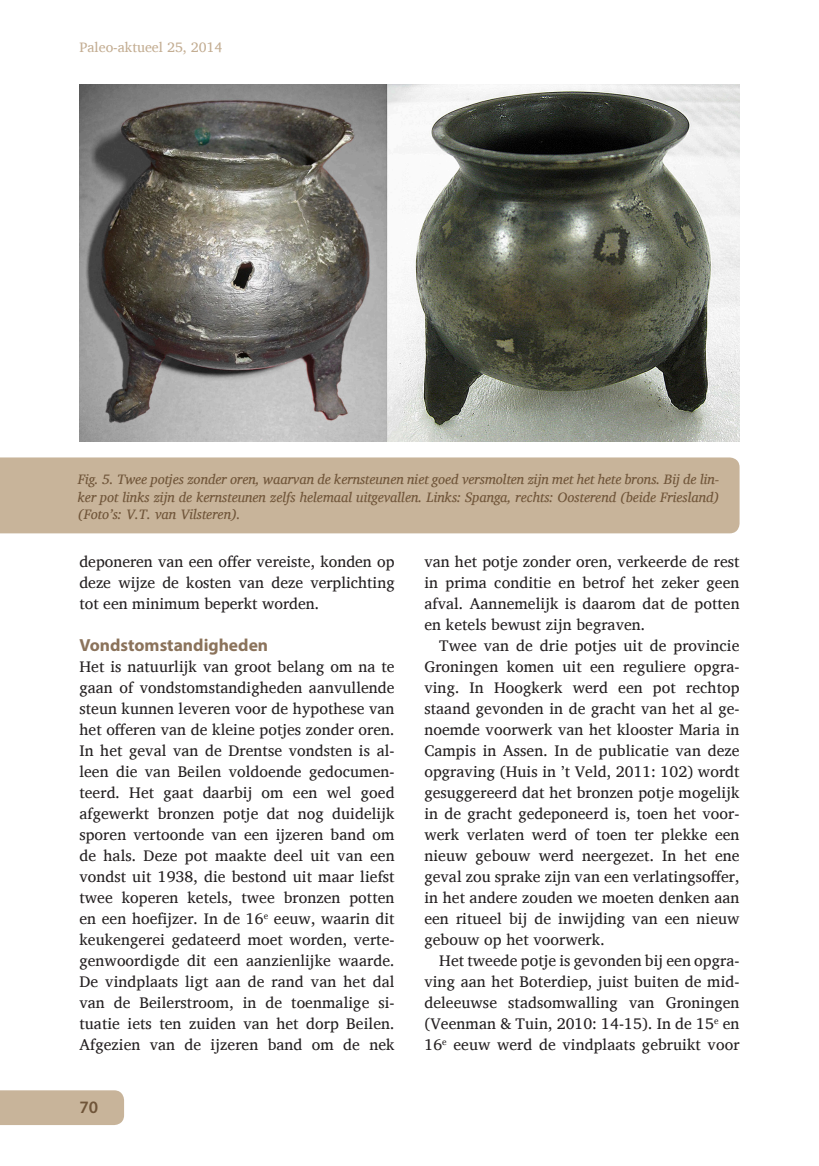
<style>
.page{position:relative;width:819px;height:1166px;background:#fff}
.page>*{position:absolute;margin:0;border:0;box-sizing:border-box;transform-origin:0 0}
.Kopje{font:700 17.5px "Myriad Pro";color:#8b735b}
.t1{font:600 17.5px "Myriad Pro";color:#705539}
.Plat{font:15.75px/21px "Charis SIL";letter-spacing:.005em;color:#231f20;text-align:justify}
.Afbeeldingstekst{font:italic 14px/17.5px "Charis SIL";color:#705539;text-align:justify}
.t2{font:14px "Charis SIL";color:#c3ad92}
</style>
<div class="page">
<div style="left:0;top:1090px;width:124px;height:35px;background:#c8b49a"></div>
<img style="left:79px;top:84px;width:660px;height:357px">
<div style="left:0;top:457px;width:739px;height:76px;background:#c8b49a"></div>
<p class="t2" style="left:79px;top:39px;width:144px">Paleo-aktueel 25, 2014</p>
<p class="Afbeeldingstekst" style="left:78px;top:471px;width:643px">Fig. 5. Twee potjes zonder oren, waarvan de kernsteunen niet goed versmolten zijn met het hete brons. Bij de lin&shy;ker pot links zijn de kernsteunen zelfs helemaal uitgevallen. Links: Spanga, rechts: Oosterend (beide Friesland) (Foto’s: V.T. van Vilsteren).</p>
<p class="Plat" style="left:79px;top:551px;width:317px">deponeren van een offer vereiste, konden op deze wijze de kosten van deze verplichting tot een minimum beperkt worden.</p>
<p class="Kopje" style="left:79px;top:634px;width:190px">Vondstomstandigheden</p>
<p class="Plat" style="left:79px;top:656px;width:317px">Het is natuurlijk van groot belang om na te gaan of vondstomstandigheden aanvullende steun kunnen leveren voor de hypothese van het offeren van de kleine potjes zonder oren.</p>
<p class="Plat" style="left:79px;top:740px;width:317px">In het geval van de Drentse vondsten is al&shy;leen die van Beilen voldoende gedocumen&shy;teerd. Het gaat daarbij om een wel goed afgewerkt bronzen potje dat nog duidelijk sporen vertoonde van een ijzeren band om de hals. Deze pot maakte deel uit van een vondst uit 1938, die bestond uit maar liefst twee koperen ketels, twee bronzen potten en een hoefijzer. In de 16<sup>e</sup> eeuw, waarin dit keukengerei gedateerd moet worden, verte&shy;genwoordigde dit een aanzienlijke waarde.<br>De vindplaats ligt aan de rand van het dal van de Beilerstroom, in de toenmalige si&shy;tuatie iets ten zuiden van het dorp Beilen.<br>Afgezien van de ijzeren band om de nek</p>
<p class="t1" style="left:79px;top:1096px;width:20px">70</p>
<p class="Plat" style="left:424px;top:551px;width:317px">van het potje zonder oren, verkeerde de rest in prima conditie en betrof het zeker geen afval. Aannemelijk is daarom dat de potten en ketels bewust zijn begraven.</p>
<p class="Plat" style="left:424px;top:635px;width:317px;text-indent:15px">Twee van de drie potjes uit de provincie Groningen komen uit een reguliere opgra&shy;ving. In Hoogkerk werd een pot rechtop staand gevonden in de gracht van het al ge&shy;noemde voorwerk van het klooster Maria in Campis in Assen. In de publicatie van deze opgraving (Huis in ’t Veld, 2011: 102) wordt gesuggereerd dat het bronzen potje mogelijk in de gracht gedeponeerd is, toen het voor&shy;werk verlaten werd of toen ter plekke een nieuw gebouw werd neergezet. In het ene geval zou sprake zijn van een verlatingsoffer, in het andere zouden we moeten denken aan een ritueel bij de inwijding van een nieuw gebouw op het voorwerk.</p>
<p class="Plat" style="left:424px;top:950px;width:317px;text-indent:15px">Het tweede potje is gevonden bij een opgra&shy;ving aan het Boterdiep, juist buiten de mid&shy;deleeuwse stadsomwalling van Groningen (Veenman &amp; Tuin, 2010: 14-15). In de 15<sup>e</sup> en 16<sup>e</sup> eeuw werd de vindplaats gebruikt voor</p>
</div>
